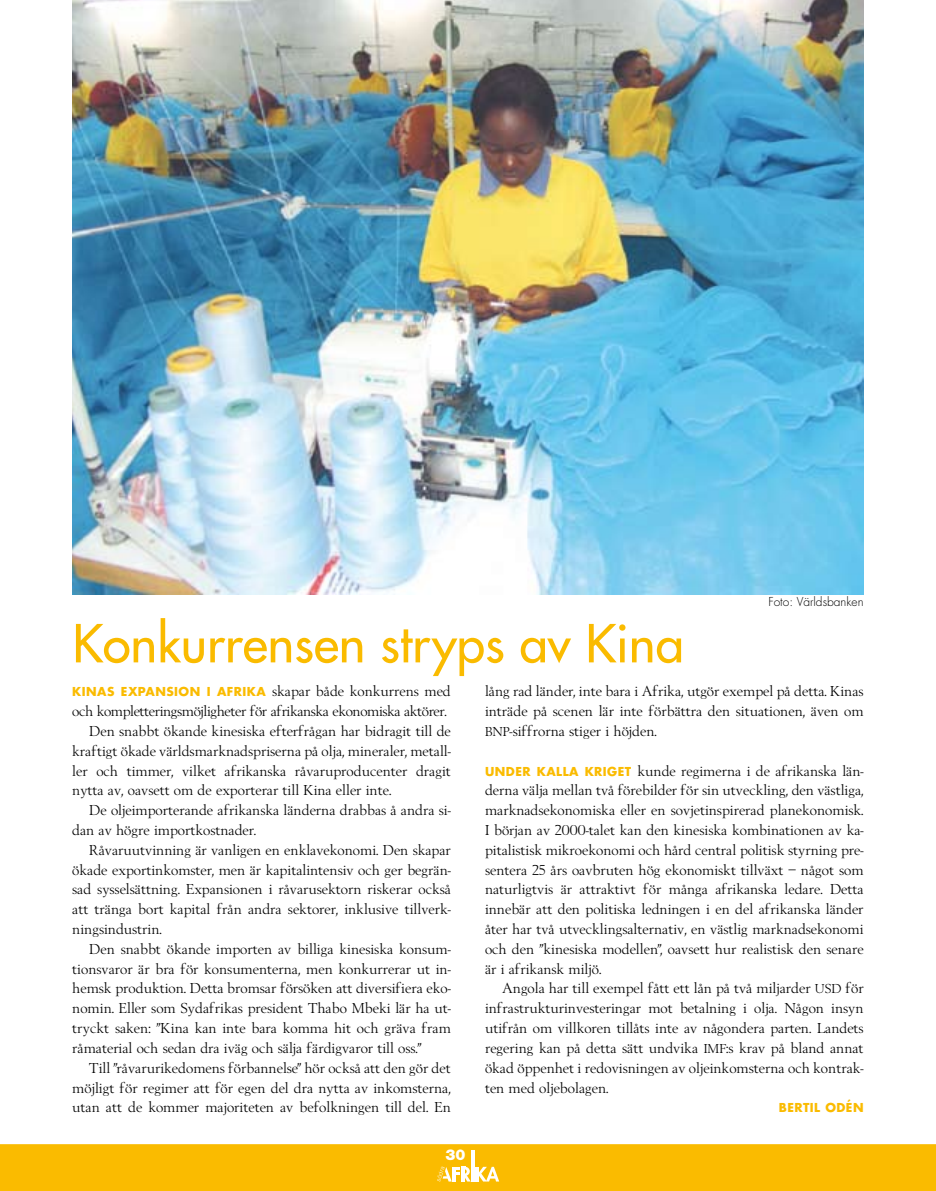
<style>
.page{position:relative;width:936px;height:1191px;background:#fff}
.page>*{position:absolute;margin:0;border:0;box-sizing:border-box;transform-origin:0 0}
.t1{font:51px "Futura";color:#fabb00}
.t2{font:15px/19.8px "Berling";color:#000;text-align:justify}
.t3{font:15px "Berling";letter-spacing:-.025em;color:#000}
.t4{font:900 15px "Helvetica Neue";color:#fff}
.t5{font:700 12px "Futura";letter-spacing:.04em;color:#fabb00}
.t6{font:300 12px "Futura";color:#000}
.t7{font:300 6px "Helvetica Neue";color:#fff}
.s1{font-size:13.5px}
</style>
<div class="page">
<div style="left:0;top:1144px;width:935px;height:47px;background:#fabb00"></div>
<hr style="left:461px;top:1166px;width:3px;height:15px;background:#fff">
<img style="left:72px;top:0;width:791px;height:594px">
<h1 class="t1" style="left:72px;top:610px;width:613px">Konkurrensen stryps av Kina</h1>
<p class="t6" style="left:768px;top:594px;width:97px">Foto: Världsbanken</p>
<p class="t5" style="left:72px;top:683px;width:19px">KINAS</p>
<p class="t5" style="left:121px;top:683px;width:27px">EXPANSION</p>
<p class="t5" style="left:207px;top:683px;width:29px">I AFRIKA</p>
<p class="t2" style="left:272px;top:682px;width:180px">skapar både konkurrens med</p>
<p class="t3" style="left:72px;top:701px;width:376px">och kompletteringsmöjligheter för afrikanska ekonomiska aktörer.</p>
<p class="t2" style="left:89px;top:722px;width:363px">Den snabbt ökande kinesiska efterfrågan har bidragit till de</p>
<p class="t2" style="left:72px;top:742px;width:380px">kraftigt ökade världsmarknadspriserna på olja, mineraler, metal -</p>
<p class="t2" style="left:72px;top:762px;width:380px">ler och timmer, vilket afrikanska råvaruproducenter dragit</p>
<p class="t2" style="left:72px;top:781px;width:320px">nytta av, oavsett om de exporterar till Kina eller inte.</p>
<p class="t2" style="left:89px;top:801px;width:363px">De oljeimporterande afrikanska länderna drabbas å andra si-</p>
<p class="t2" style="left:72px;top:821px;width:185px">dan av högre importkostnader.</p>
<p class="t2" style="left:89px;top:841px;width:363px">Råvaruutvinning är vanligen en enklavekonomi. Den skapar</p>
<p class="t2" style="left:72px;top:861px;width:380px">ökade exportinkomster, men är kapitalintensiv och ger begrän-</p>
<p class="t2" style="left:72px;top:880px;width:380px">sad sysselsättning. Expansionen i råvarusektorn riskerar också</p>
<p class="t2" style="left:72px;top:900px;width:380px">att tränga bort kapital från andra sektorer, inklusive tillverk-</p>
<p class="t2" style="left:72px;top:920px;width:91px">ningsindustrin.</p>
<p class="t2" style="left:89px;top:940px;width:363px">Den snabbt ökande importen av billiga kinesiska konsum-</p>
<p class="t2" style="left:72px;top:960px;width:380px">tionsvaror är bra för konsumenterna, men konkurrerar ut in-</p>
<p class="t2" style="left:72px;top:979px;width:380px">hemsk produktion. Detta bromsar försöken att diversifiera eko-</p>
<p class="t2" style="left:72px;top:999px;width:380px">nomin. Eller som Sydafrikas president Thabo Mbeki lär ha ut-</p>
<p class="t2" style="left:72px;top:1019px;width:380px">tryckt saken: ”Kina kan inte bara komma hit och gräva fram</p>
<p class="t2" style="left:72px;top:1039px;width:351px">råmaterial och sedan dra iväg och sälja färdigvaror till oss.”</p>
<p class="t2" style="left:89px;top:1059px;width:363px">Till ”råvarurikedomens förbannelse” hör också att den gör det</p>
<p class="t2" style="left:72px;top:1078px;width:380px">möjligt för regimer att för egen del dra nytta av inkomsterna,</p>
<p class="t2" style="left:72px;top:1098px;width:380px">utan att de kommer majoriteten av befolkningen till del. En</p>
<p class="t4" style="left:445px;top:1145px;width:22px">30</p>
<p class="t7" style="left:434px;top:1180px;width:17px;rotate:-72deg">södra</p>
<p class="t2" style="left:485px;top:682px;width:380px">lång rad länder, inte bara i Afrika, utgör exempel på detta. Kinas inträde på scenen lär inte förbättra den situationen, även om <span class="s1">BNP</span>-siffrorna stiger i höjden.</p>
<p class="t5" style="left:485px;top:762px;width:20px">UNDER</p>
<p class="t5" style="left:537px;top:762px;width:10px">KALLA</p>
<p class="t5" style="left:584px;top:762px;width:9px">KRIGET</p>
<p class="t2" style="left:485px;top:762px;width:380px;text-indent:152px">kunde regimerna i de afrikanska län&shy;derna välja mellan två förebilder för sin utveckling, den västliga, marknadsekonomiska eller en sovjetinspirerad planekonomisk.<br>I början av 2000-talet kan den kinesiska kombinationen av ka&shy;pitalistisk mikroekonomi och hård central politisk styrning pre&shy;sentera 25 års oavbruten hög ekonomiskt tillväxt – något som naturligtvis är attraktivt för många afrikanska ledare. Detta innebär att den politiska ledningen i en del afrikanska länder åter har två utvecklingsalternativ, en västlig marknadsekonomi och den ”kinesiska modellen”, oavsett hur realistisk den senare är i afrikansk miljö.</p>
<p class="t2" style="left:485px;top:979px;width:380px;text-indent:17px">Angola har till exempel fått ett lån på två miljarder <span class="s1">USD</span> för infrastrukturinvesteringar mot betalning i olja. Någon insyn utifrån om villkoren tillåts inte av någondera parten. Landets regering kan på detta sätt undvika <span class="s1">IMF</span>:s krav på bland annat ökad öppenhet i redovisningen av oljeinkomsterna och kontrak&shy;ten med oljebolagen.</p>
<p class="t5" style="left:778px;top:1099px;width:17px">BERTIL</p>
<p class="t5" style="left:825px;top:1099px;width:37px">ODÉN</p>
</div>
